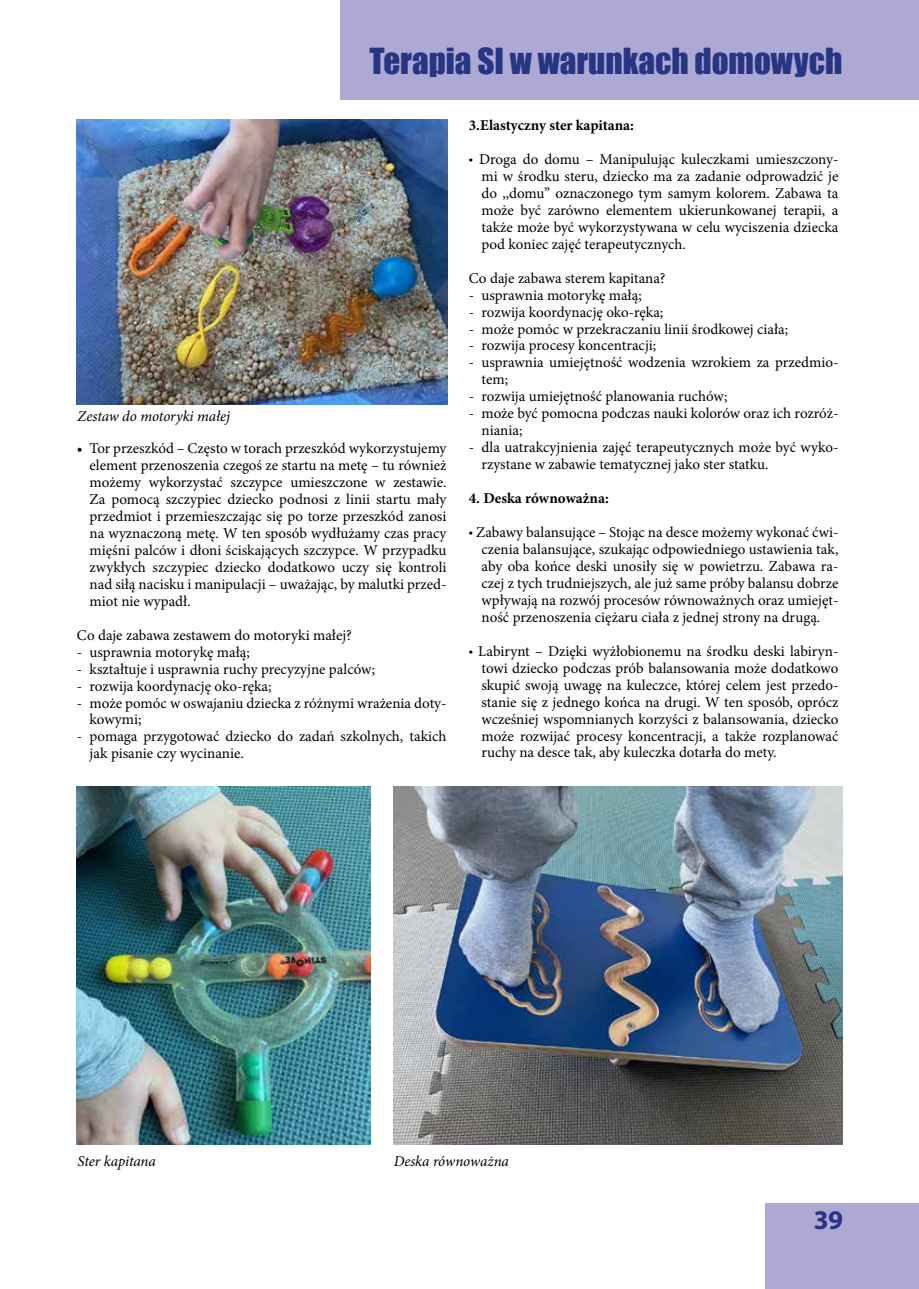
<style>
.page{position:relative;width:919px;height:1289px;background:#fff}
.page>*{position:absolute;margin:0;border:0;box-sizing:border-box;transform-origin:0 0}
.t1{font:33px "Impact";color:#283583}
.t2{font:700 27px "Myriad Pro";color:#283583}
.t3{font:15px/17px "Minion Pro";color:#000}
.t4{font:italic 15px "Minion Pro";letter-spacing:-.01em;color:#000}
.t5{font:700 15px "Minion Pro";color:#000}
.s1{font-family:"Myriad Pro"}
</style>
<div class="page">
<div style="left:765px;top:1203px;width:153px;height:85px;background:#ada9d4"></div>
<div style="left:340px;top:1px;width:578px;height:99px;background:#ada9d4"></div>
<img style="left:77px;top:786px;width:293px;height:358px">
<img style="left:394px;top:786px;width:448px;height:358px">
<img style="left:76px;top:119px;width:371px;height:285px">
<h1 class="t1" style="left:369px;top:35px;width:474px">Terapia SI w warunkach domowych</h1>
<p class="t4" style="left:78px;top:406px;width:154px">Zestaw do motoryki małej</p>
<p class="t3" style="left:90px;top:440px;width:358px;text-align:justify;text-indent:-13px">• Tor przeszkód – Często w torach przeszkód wykorzystujemy element przenoszenia czegoś ze startu na metę – tu również możemy wykorzystać szczypce umieszczone w zestawie.<br>Za pomocą szczypiec dziecko podnosi z linii startu mały przedmiot i przemieszczając się po torze przeszkód zanosi na wyznaczoną metę. W ten sposób wydłużamy czas pracy mięśni palców i dłoni ściskających szczypce. W przypadku zwykłych szczypiec dziecko dodatkowo uczy się kontroli nad siłą nacisku i manipulacji – uważając, by malutki przed&shy;miot nie wypadł.</p>
<p class="t3" style="left:77px;top:626px;width:276px">Co daje zabawa zestawem do motoryki małej?</p>
<p class="t3" style="left:77px;top:643px;width:174px">- usprawnia motorykę małą;</p>
<p class="t3" style="left:77px;top:660px;width:300px">- kształtuje i usprawnia ruchy precyzyjne palców;</p>
<p class="t3" style="left:77px;top:677px;width:196px">- rozwija koordynację oko-ręka;</p>
<p class="t3" style="left:90px;top:694px;width:358px;text-indent:-13px">- może pomóc w oswajaniu dziecka z różnymi wrażenia doty&shy;kowymi;</p>
<p class="t3" style="left:90px;top:728px;width:358px;text-indent:-13px">- pomaga przygotować dziecko do zadań szkolnych, takich jak pisanie czy wycinanie.</p>
<p class="t5" style="left:468px;top:115px;width:167px">3.Elastyczny ster kapitana:</p>
<p class="t3" style="left:481px;top:151px;width:358px;text-align:justify;text-indent:-13px"><span class="s1">•</span> Droga do domu – Manipulując kuleczkami umieszczony&shy;mi w środku steru, dziecko ma za zadanie odprowadzić je do ,,domu” oznaczonego tym samym kolorem. Zabawa ta może być zarówno elementem ukierunkowanej terapii, a także może być wykorzystywana w celu wyciszenia dziecka pod koniec zajęć terapeutycznych.</p>
<p class="t3" style="left:468px;top:269px;width:198px">Co daje zabawa sterem kapitana?</p>
<p class="t3" style="left:468px;top:286px;width:174px">- usprawnia motorykę małą;</p>
<p class="t3" style="left:468px;top:303px;width:196px">- rozwija koordynację oko-ręka;</p>
<p class="t3" style="left:468px;top:320px;width:321px">- może pomóc w przekraczaniu linii środkowej ciała;</p>
<p class="t3" style="left:468px;top:337px;width:189px">- rozwija procesy koncentracji;</p>
<p class="t3" style="left:481px;top:354px;width:358px;text-indent:-13px">- usprawnia umiejętność wodzenia wzrokiem za przedmio&shy;tem;</p>
<p class="t3" style="left:468px;top:388px;width:260px">- rozwija umiejętność planowania ruchów;</p>
<p class="t3" style="left:481px;top:405px;width:358px;text-indent:-13px">- może być pomocna podczas nauki kolorów oraz ich rozróż&shy;niania;</p>
<p class="t3" style="left:481px;top:439px;width:358px;text-indent:-13px">- dla uatrakcyjnienia zajęć terapeutycznych może być wyko&shy;rzystane w zabawie tematycznej jako ster statku.</p>
<p class="t5" style="left:468px;top:488px;width:142px">4. Deska równoważna:</p>
<p class="t3" style="left:481px;top:524px;width:358px;text-align:justify;text-indent:-13px"><span class="s1">•</span> Zabawy balansujące – Stojąc na desce możemy wykonać ćwi&shy;czenia balansujące, szukając odpowiedniego ustawienia tak, aby oba końce deski unosiły się w powietrzu. Zabawa ra&shy;czej z tych trudniejszych, ale już same próby balansu dobrze wpływają na rozwój procesów równoważnych oraz umiejęt&shy;ność przenoszenia ciężaru ciała z jednej strony na drugą.</p>
<p class="t3" style="left:481px;top:642px;width:358px;text-align:justify;text-indent:-13px"><span class="s1">•</span> Labirynt – Dzięki wyżłobionemu na środku deski labiryn&shy;towi dziecko podczas prób balansowania może dodatkowo skupić swoją uwagę na kuleczce, której celem jest przedo&shy;stanie się z jednego końca na drugi. W ten sposób, oprócz wcześniej wspomnianych korzyści z balansowania, dziecko może rozwijać procesy koncentracji, a także rozplanować ruchy na desce tak, aby kuleczka dotarła do mety.</p>
<p class="t4" style="left:78px;top:1150px;width:80px">Ster kapitana</p>
<p class="t4" style="left:394px;top:1150px;width:117px">Deska równoważna</p>
<h2 class="t2" style="left:813px;top:1201px;width:31px">39</h2>
</div>
